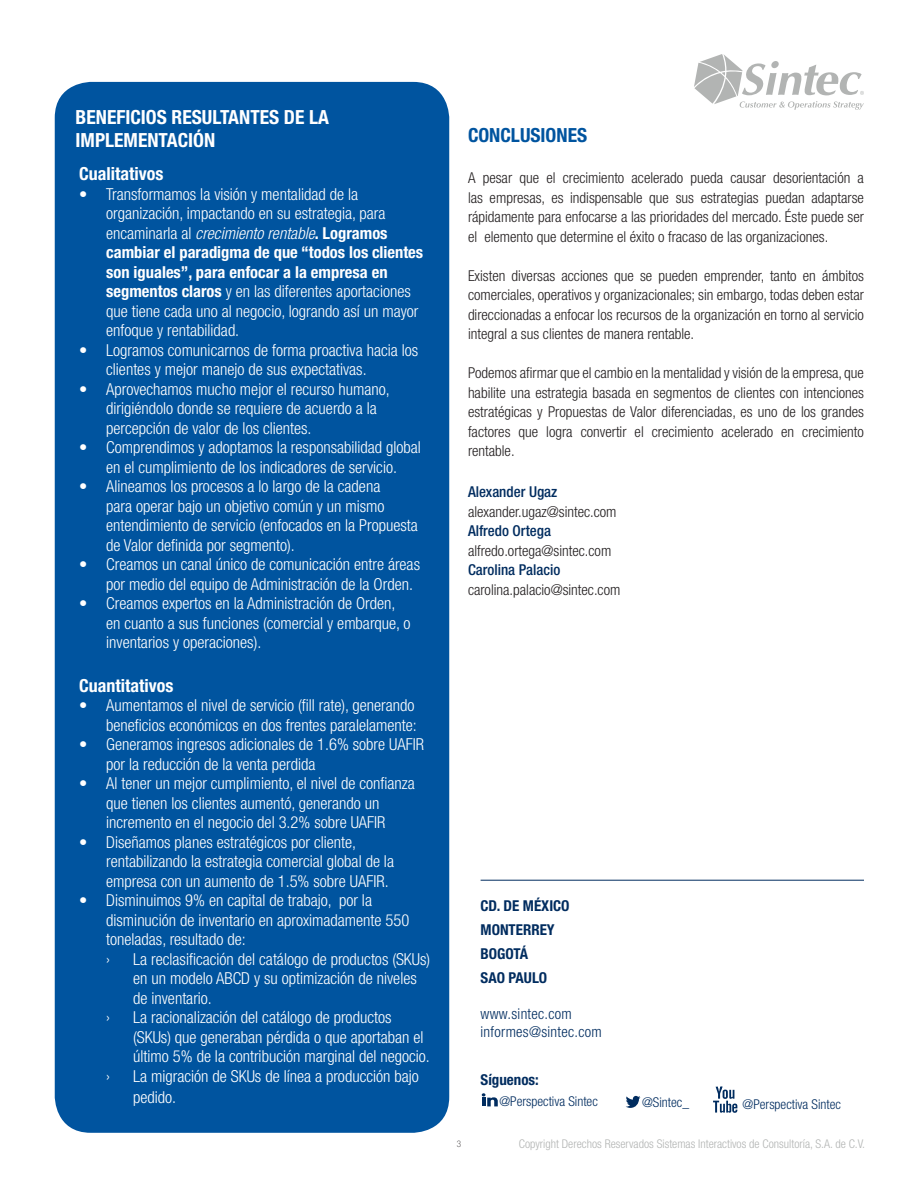
<style>
.page{position:relative;width:918px;height:1188px;background:#fff}
.page>*{position:absolute;margin:0;border:0;box-sizing:border-box;transform-origin:0 0}
.t1{font:700 condensed 19.5px/23.4px "Helvetica Neue LT Std";color:#fff}
.t2{font:700 condensed 19.5px "Helvetica Neue LT Std";color:#00549f}
.t3{font:700 condensed 18px "Helvetica Neue LT Std";color:#fff}
.t4{font:300 condensed 16.5px/19.5px "Helvetica Neue LT Std";color:#fff}
.t5{font:300 condensed 15px/19.5px "Helvetica Neue LT Std";color:#231f20;text-align:justify}
.t6{font:700 condensed 15px "Helvetica Neue LT Std";color:#002c5f}
.t7{font:500 condensed 15px "Helvetica Neue LT Std";color:#002c5f}
.t8{font:300 condensed 15px/18px "Helvetica Neue LT Std";letter-spacing:.02em;color:#002c5f}
.t9{font:300 condensed 13.5px "Helvetica Neue LT Std";color:#002c5f}
.t10{font:300 condensed 12px "Helvetica Neue LT Std";color:#b2b4b3}
.t11{font:100 condensed 9px "Helvetica Neue LT Std";color:#231f20}
.s1{font-style:italic}
.s2{font-weight:700}
</style>
<div class="page">
<svg style="left:694px;top:54px;width:170px;height:56px"></svg>
<div style="left:55px;top:82px;width:394px;height:1051px;background:#00549f;border-radius:36px"></div>
<svg style="left:482px;top:1093px;width:16px;height:13px"></svg>
<svg style="left:626px;top:1096px;width:14px;height:12px"></svg>
<svg style="left:713px;top:1087px;width:24px;height:26px"></svg>
<hr style="left:481px;top:880px;width:383px;height:1px;background:#002c5f">
<p class="t1" style="left:76px;top:105px;width:255px">BENEFICIOS RESULTANTES DE LA<br>IMPLEMENTACIÓN</p>
<p class="t3" style="left:79px;top:163px;width:86px">Cualitativos</p>
<p class="t4" style="left:106px;top:184px;width:319px;text-indent:-27px">• Transformamos la visión y mentalidad de la organización, impactando en su estrategia, para encaminarla al <span class="s1">crecimiento rentable</span><span class="s2">. Logramos cambiar el paradigma de que “todos los clientes son iguales”, para enfocar a la empresa en segmentos claros</span> y en las diferentes aportaciones que tiene cada uno al negocio, logrando así un mayor enfoque y rentabilidad.</p>
<p class="t4" style="left:106px;top:340px;width:314px;text-indent:-27px">• Logramos comunicarnos de forma proactiva hacia los clientes y mejor manejo de sus expectativas.</p>
<p class="t4" style="left:106px;top:379px;width:285px;text-indent:-27px">• Aprovechamos mucho mejor el recurso humano, dirigiéndolo donde se requiere de acuerdo a la percepción de valor de los clientes.</p>
<p class="t4" style="left:79px;top:438px;width:343px;text-align:center">• Comprendimos y adoptamos la responsabilidad global en el cumplimiento de los indicadores de servicio.</p>
<p class="t4" style="left:106px;top:477px;width:313px;text-indent:-27px">• Alineamos los procesos a lo largo de la cadena<br>para operar bajo un objetivo común y un mismo entendimiento de servicio (enfocados en la Propuesta de Valor definida por segmento).</p>
<p class="t4" style="left:106px;top:555px;width:315px;text-indent:-27px">• Creamos un canal único de comunicación entre áreas por medio del equipo de Administración de la Orden.</p>
<p class="t4" style="left:106px;top:594px;width:306px;text-indent:-27px">• Creamos expertos en la Administración de Orden, en cuanto a sus funciones (comercial y embarque, o inventarios y operaciones).</p>
<p class="t3" style="left:79px;top:674px;width:96px">Cuantitativos</p>
<p class="t4" style="left:79px;top:695px;width:339px;text-align:right">• Aumentamos el nivel de servicio (fill rate), generando beneficios económicos en dos frentes paralelamente:</p>
<p class="t4" style="left:106px;top:734px;width:319px;text-indent:-27px">• Generamos ingresos adicionales de 1.6% sobre UAFIR por la reducción de la venta perdida</p>
<p class="t4" style="left:79px;top:773px;width:337px;text-align:center">• Al tener un mejor cumplimiento, el nivel de confianza que tienen los clientes aumentó, generando un incremento en el negocio del 3.2% sobre UAFIR</p>
<p class="t4" style="left:106px;top:832px;width:289px;text-indent:-27px">• Diseñamos planes estratégicos por cliente, rentabilizando la estrategia comercial global de la empresa con un aumento de 1.5% sobre UAFIR.</p>
<p class="t4" style="left:106px;top:890px;width:305px;text-indent:-27px">• Disminuimos 9% en capital de trabajo, por la disminución de inventario en aproximadamente 550 toneladas, resultado de:</p>
<p class="t4" style="left:106px;top:949px;width:5px">›</p>
<p class="t4" style="left:133px;top:949px;width:299px">La reclasificación del catálogo de productos (SKUs) en un modelo ABCD y su optimización de niveles de inventario.</p>
<p class="t4" style="left:106px;top:1007px;width:5px">›</p>
<p class="t4" style="left:133px;top:1007px;width:298px">La racionalización del catálogo de productos (SKUs) que generaban pérdida o que aportaban el último 5% de la contribución marginal del negocio.</p>
<p class="t4" style="left:106px;top:1066px;width:5px">›</p>
<p class="t4" style="left:133px;top:1065px;width:287px;line-height:21.6px">La migración de SKUs de línea a producción bajo pedido.</p>
<p class="t2" style="left:468px;top:123px;width:121px">CONCLUSIONES</p>
<p class="t5" style="left:468px;top:168px;width:398px">A pesar que el crecimiento acelerado pueda causar desorientación a las empresas, es indispensable que sus estrategias puedan adaptarse rápidamente para enfocarse a las prioridades del mercado. Éste puede ser el elemento que determine el éxito o fracaso de las organizaciones.</p>
<p class="t5" style="left:468px;top:265px;width:398px">Existen diversas acciones que se pueden emprender, tanto en ámbitos comerciales, operativos y organizacionales; sin embargo, todas deben estar direccionadas a enfocar los recursos de la organización en torno al servicio integral a sus clientes de manera rentable.</p>
<p class="t5" style="left:468px;top:363px;width:398px">Podemos afirmar que el cambio en la mentalidad y visión de la empresa, que habilite una estrategia basada en segmentos de clientes con intenciones estratégicas y Propuestas de Valor diferenciadas, es uno de los grandes factores que logra convertir el crecimiento acelerado en crecimiento rentable.</p>
<p class="t7" style="left:468px;top:483px;width:91px">Alexander Ugaz</p>
<p class="t5" style="left:468px;top:502px;width:150px">alexander.ugaz@sintec.com</p>
<p class="t7" style="left:468px;top:522px;width:84px">Alfredo Ortega</p>
<p class="t5" style="left:468px;top:541px;width:145px">alfredo.ortega@sintec.com</p>
<p class="t7" style="left:468px;top:561px;width:94px">Carolina Palacio</p>
<p class="t5" style="left:468px;top:580px;width:154px">carolina.palacio@sintec.com</p>
<p class="t6" style="left:481px;top:897px;width:91px">CD. DE MÉXICO</p>
<p class="t6" style="left:481px;top:921px;width:76px">MONTERREY</p>
<p class="t6" style="left:481px;top:945px;width:49px">BOGOTÁ</p>
<p class="t6" style="left:481px;top:969px;width:68px">SAO PAULO</p>
<p class="t8" style="left:481px;top:1005px;width:123px">www.sintec.com informes@sintec.com</p>
<p class="t6" style="left:481px;top:1071px;width:60px">Síguenos:</p>
<p class="t9" style="left:499px;top:1093px;width:100px">@Perspectiva Sintec</p>
<p class="t9" style="left:642px;top:1094px;width:49px">@Sintec_</p>
<p class="t9" style="left:743px;top:1097px;width:100px">@Perspectiva Sintec</p>
<p class="t11" style="left:457px;top:1139px;width:6px">3</p>
<p class="t10" style="left:519px;top:1137px;width:348px">Copyright Derechos Reservados Sistemas Interactivos de Consultoría, S.A. de C.V.</p>
</div>
